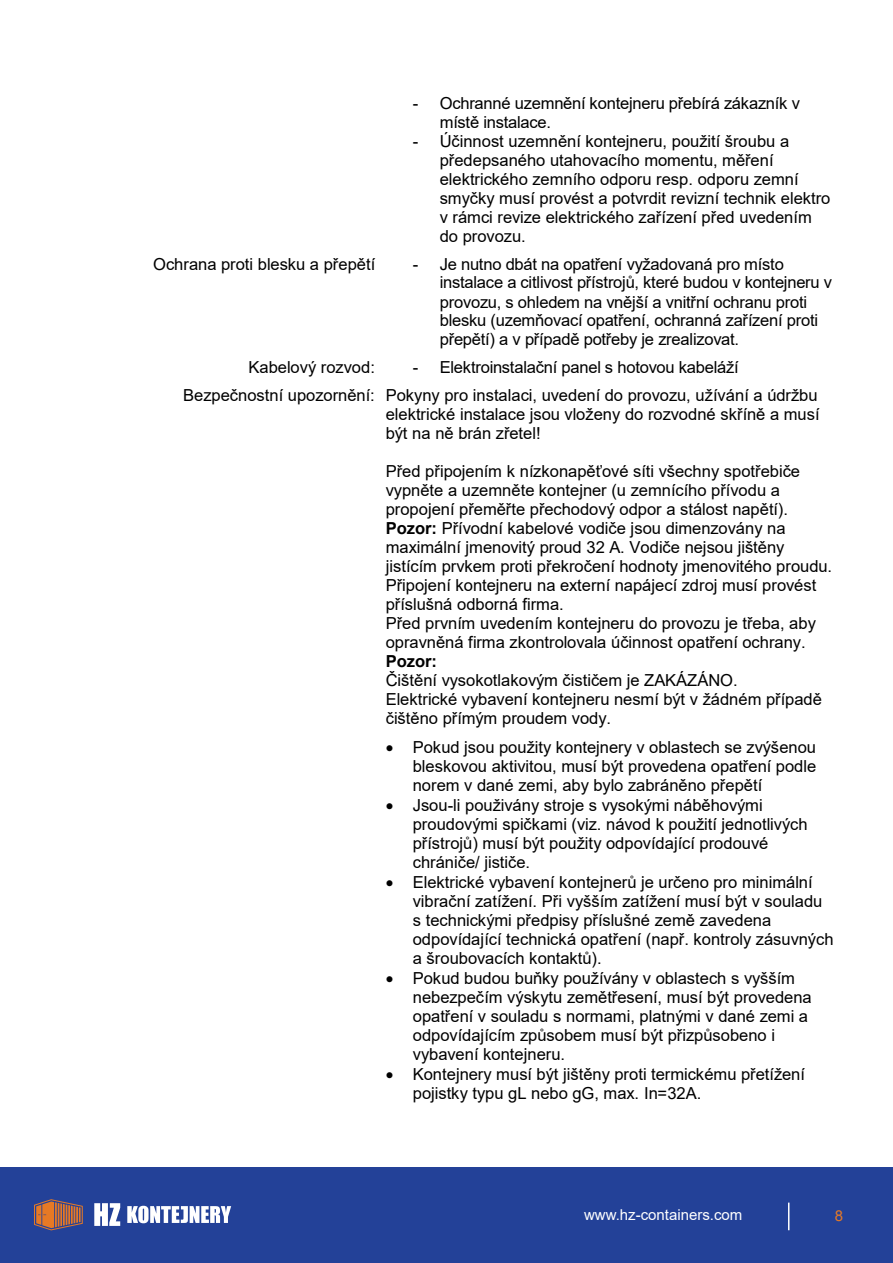
<style>
.page{position:relative;width:893px;height:1263px;background:#fff}
.page>*{position:absolute;margin:0;border:0;box-sizing:border-box;transform-origin:0 0}
.t1{font:16.5px/18.9px "Arial";color:#000}
.t2{font:15px "Arial";color:#fff}
.t3{font:15px "Arial";color:#e67925}
.s1{font-weight:700}
</style>
<div class="page">
<div style="left:0;top:1167px;width:893px;height:96px;background:#234198"></div>
<svg style="left:94px;top:1203px;width:26px;height:23px"></svg>
<svg style="left:127px;top:1206px;width:104px;height:17px"></svg>
<svg style="left:34px;top:1199px;width:49px;height:31px"></svg>
<svg style="left:788px;top:1202px;width:1px;height:28px"></svg>
<p class="t1" style="left:440px;top:93px;width:362px;text-indent:-27px">- Ochranné uzemnění kontejneru přebírá zákazník v místě instalace.</p>
<p class="t1" style="left:440px;top:131px;width:392px;text-indent:-27px">- Účinnost uzemnění kontejneru, použití šroubu a předepsaného utahovacího momentu, měření elektrického zemního odporu resp. odporu zemní smyčky musí provést a potvrdit revizní technik elektro v rámci revize elektrického zařízení před uvedením do provozu.</p>
<p class="t1" style="left:153px;top:254px;width:224px">Ochrana proti blesku a přepětí</p>
<p class="t1" style="left:440px;top:254px;width:394px;text-indent:-27px">- Je nutno dbát na opatření vyžadovaná pro místo instalace a citlivost přístrojů, které budou v kontejneru v provozu, s ohledem na vnější a vnitřní ochranu proti blesku (uzemňovací opatření, ochranná zařízení proti přepětí) a v případě potřeby je zrealizovat.</p>
<p class="t1" style="left:248px;top:358px;width:128px">Kabelový rozvod:</p>
<p class="t1" style="left:183px;top:354px;width:636px;line-height:27.9px;text-indent:229px">- Elektroinstalační panel s hotovou kabeláží<br>Bezpečnostní upozornění: Pokyny pro instalaci, uvedení do provozu, užívání a údržbu</p>
<p class="t1" style="left:386px;top:405px;width:435px">elektrické instalace jsou vloženy do rozvodné skříně a musí být na ně brán zřetel!</p>
<p class="t1" style="left:386px;top:462px;width:448px">Před připojením k nízkonapěťové síti všechny spotřebiče vypněte a uzemněte kontejner (u zemnícího přívodu a propojení přeměřte přechodový odpor a stálost napětí).<br><span class="s1">Pozor:</span> Přívodní kabelové vodiče jsou dimenzovány na maximální jmenovitý proud 32 A. Vodiče nejsou jištěny jistícím prvkem proti překročení hodnoty jmenovitého proudu.<br>Připojení kontejneru na externí napájecí zdroj musí provést příslušná odborná firma.<br>Před prvním uvedením kontejneru do provozu je třeba, aby opravněná firma zkontrolovala účinnost opatření ochrany.<br><span class="s1">Pozor:<br></span>Čištění vysokotlakovým čističem je ZAKÁZÁNO.<br>Elektrické vybavení kontejneru nesmí být v žádném případě čištěno přímým proudem vody.</p>
<p class="t1" style="left:413px;top:738px;width:405px;text-align:justify;text-indent:-27px">• Pokud jsou použity kontejnery v oblastech se zvýšenou bleskovou aktivitou, musí být provedena opatření podle norem v dané zemi, aby bylo zabráněno přepětí</p>
<p class="t1" style="left:413px;top:796px;width:396px;text-indent:-27px">• Jsou-li použivány stroje s vysokými náběhovými proudovými spičkami (viz. návod k použití jednotlivých přístrojů) musí být použity odpovídající prodouvé chrániče/ jističe.</p>
<p class="t1" style="left:413px;top:873px;width:422px;text-indent:-27px">• Elektrické vybavení kontejnerů je určeno pro minimální vibrační zatížení. Při vyšším zatížení musí být v souladu s technickými předpisy příslušné země zavedena odpovídající technická opatření (např. kontroly zásuvných a šroubovacích kontaktů).</p>
<p class="t1" style="left:413px;top:969px;width:400px;text-indent:-27px">• Pokud budou buňky používány v oblastech s vyšším nebezpečím výskytu zemětřesení, musí být provedena opatření v souladu s normami, platnými v dané zemi a odpovídajícím způsobem musí být přizpůsobeno i vybavení kontejneru.</p>
<p class="t1" style="left:413px;top:1065px;width:394px;text-indent:-27px">• Kontejnery musí být jištěny proti termickému přetížení pojistky typu gL nebo gG, max. In=32A.</p>
<p class="t2" style="left:584px;top:1204px;width:160px">www.hz-containers.com</p>
<p class="t3" style="left:835px;top:1205px;width:10px">8</p>
</div>
